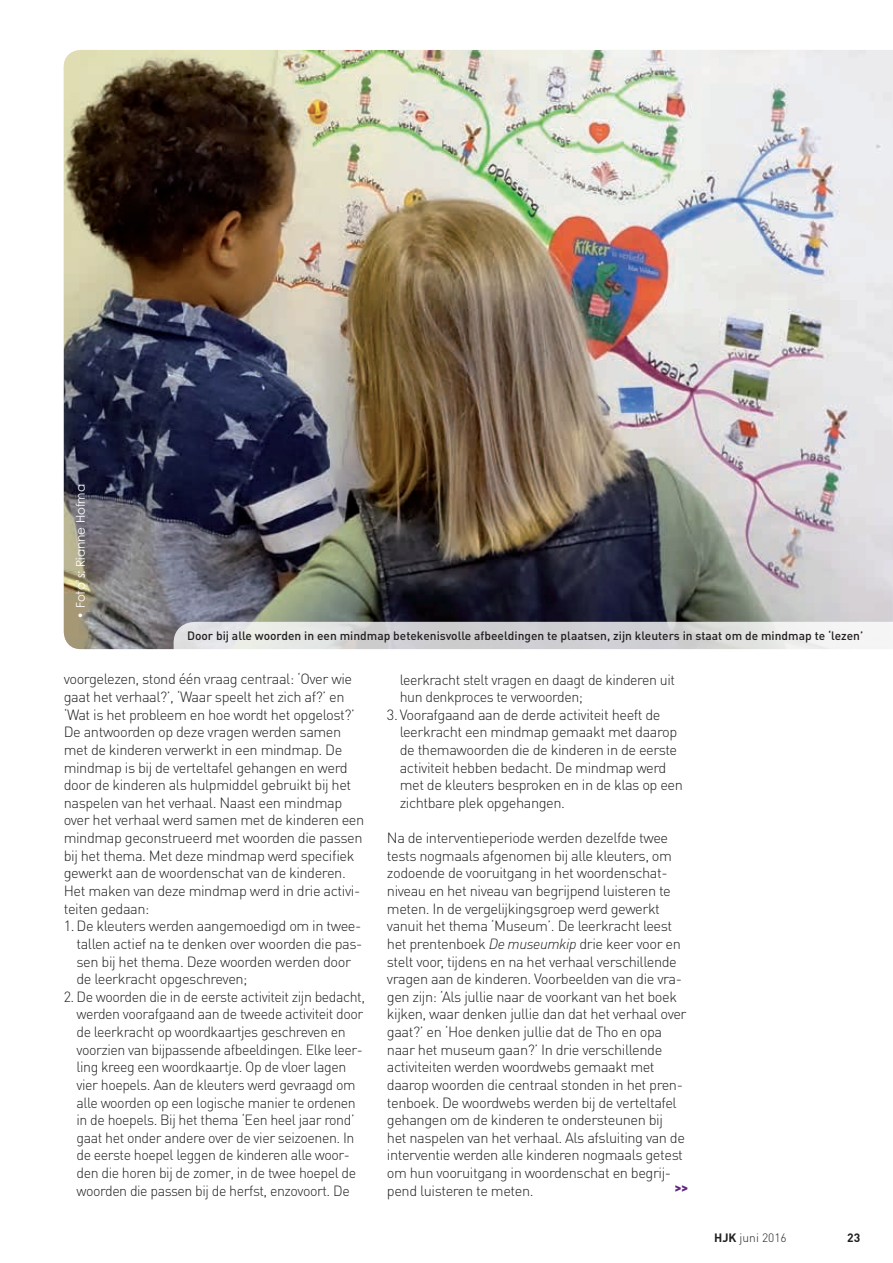
<style>
.page{position:relative;width:893px;height:1263px;background:#fff}
.page>*{position:absolute;margin:0;border:0;box-sizing:border-box;transform-origin:0 0}
.t1{font:300 14.7px/17.5px "DIN Pro";letter-spacing:-.03em;color:#231f20}
.t2{font:300 14.7px/17.5px "DIN";letter-spacing:-.03em;color:#231f20}
.t3{font:500 12px "DIN Pro";color:#231f20}
.t4{font:12px "Century Gothic";color:#fff}
.t5{font:300 12px "DIN Pro";color:#231f20}
.t6{font:900 12px "DIN Pro";color:#642483}
.t7{font:700 12px "DIN Pro";color:#231f20}
.s1{font-family:"DIN";font-style:italic}
.s2{font-weight:700}
</style>
<div class="page">
<img style="left:64px;top:50px;width:829px;height:599px">
<svg style="left:174px;top:622px;width:719px;height:27px;background:#dbdbdc"></svg>
<p class="t4" style="left:73px;top:619px;width:136px;rotate:-90deg">• Foto’s: Rianne Hofma</p>
<p class="t3" style="left:187px;top:627px;width:678px">Door bij alle woorden in een mindmap betekenisvolle afbeeldingen te plaatsen, zijn kleuters in staat om de mindmap te ‘lezen’</p>
<p class="t2" style="left:400px;top:670px;width:277px">leerkracht stelt vragen en daagt de kinderen uit</p>
<p class="t2" style="left:400px;top:688px;width:185px">hun denkproces te verwoorden;</p>
<p class="t2" style="left:387px;top:706px;width:275px">3.Voorafgaand aan de derde activiteit heeft de</p>
<p class="t2" style="left:400px;top:723px;width:279px">leerkracht een mindmap gemaakt met daarop</p>
<p class="t2" style="left:400px;top:741px;width:279px">de themawoorden die de kinderen in de eerste</p>
<p class="t2" style="left:400px;top:758px;width:268px">activiteit hebben bedacht. De mindmap werd</p>
<p class="t2" style="left:400px;top:776px;width:285px">met de kleuters besproken en in de klas op een</p>
<p class="t2" style="left:400px;top:794px;width:167px">zichtbare plek opgehangen.</p>
<p class="t1" style="left:387px;top:828px;width:301px">Na de interventieperiode werden dezelfde twee tests nogmaals afgenomen bij alle kleuters, om zodoende de vooruitgang in het woordenschat&shy;niveau en het niveau van begrijpend luisteren te meten. In de vergelijkingsgroep werd gewerkt vanuit het thema ‘Museum’. De leerkracht leest het prentenboek <span class="s1">De museumkip</span> drie keer voor en stelt voor, tijdens en na het verhaal verschillende vragen aan de kinderen. Voorbeelden van die vra&shy;gen zijn: ‘Als jullie naar de voorkant van het boek kijken, waar denken jullie dan dat het verhaal over gaat?’ en ‘Hoe denken jullie dat de Tho en opa naar het museum gaan?’ In drie verschillende activiteiten werden woordwebs gemaakt met daarop woorden die centraal stonden in het pren&shy;tenboek. De woordwebs werden bij de verteltafel gehangen om de kinderen te ondersteunen bij<br>het naspelen van het verhaal. Als afsluiting van de interventie werden alle kinderen nogmaals getest om hun vooruitgang in woordenschat en begrij&shy;pend luisteren te meten.</p>
<p class="t1" style="left:64px;top:670px;width:302px">voorgelezen, stond één vraag centraal: ‘Over wie gaat het verhaal?’, ‘Waar speelt het zich af?’ en ‘Wat is het probleem en hoe wordt het opgelost?’ De antwoorden op deze vragen werden samen met de kinderen verwerkt in een mindmap. De mindmap is bij de verteltafel gehangen en werd door de kinderen als hulpmiddel gebruikt bij het naspelen van het verhaal. Naast een mindmap over het verhaal werd samen met de kinderen een mindmap geconstrueerd met woorden die passen bij het thema. Met deze mindmap werd specifiek gewerkt aan de woordenschat van de kinderen.<br>Het maken van deze mindmap werd in drie activi&shy;teiten gedaan:</p>
<p class="t2" style="left:77px;top:917px;width:287px;text-indent:-13px">1.De kleuters werden aangemoedigd om in twee&shy;tallen actief na te denken over woorden die pas&shy;sen bij het thema. Deze woorden werden door de leerkracht opgeschreven;</p>
<p class="t2" style="left:77px;top:988px;width:290px;text-indent:-13px">2. De woorden die in de eerste activiteit zijn bedacht, werden voorafgaand aan de tweede activiteit door de leerkracht op woordkaartjes geschreven en voorzien van bijpassende afbeeldingen. Elke leer&shy;ling kreeg een woordkaartje. Op de vloer lagen vier hoepels. Aan de kleuters werd gevraagd om alle woorden op een logische manier te ordenen in de hoepels. Bij het thema ‘Een heel jaar rond’ gaat het onder andere over de vier seizoenen. In de eerste hoepel leggen de kinderen alle woor&shy;den die horen bij de zomer, in de twee hoepel de woorden die passen bij de herfst, enzovoort. De</p>
<p class="t6" style="left:675px;top:1180px;width:15px">&gt;&gt;</p>
<p class="t5" style="left:714px;top:1230px;width:74px"><span class="s2">HJK</span> juni 2016</p>
<p class="t7" style="left:847px;top:1230px;width:15px">23</p>
</div>
